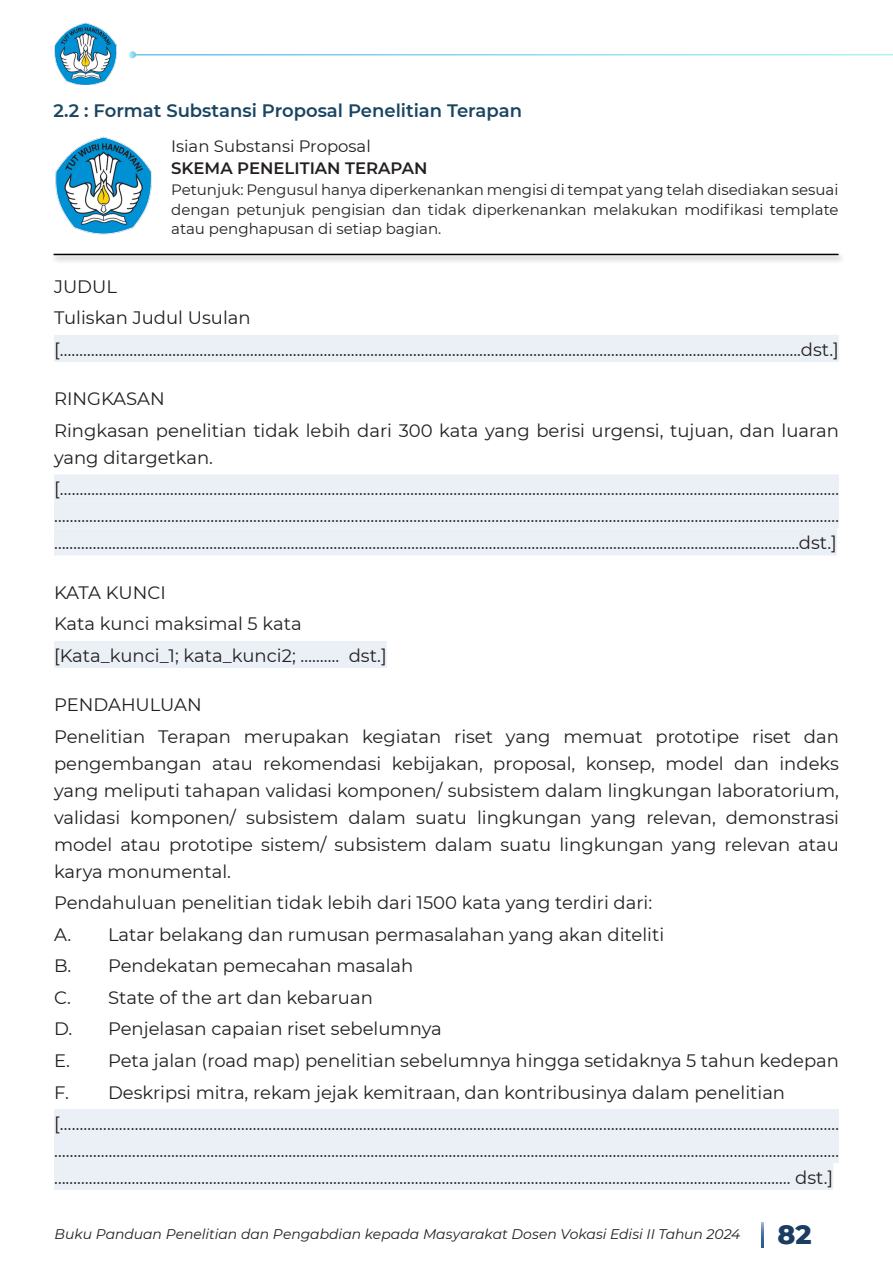
<style>
.page{position:relative;width:893px;height:1263px;background:#fff}
.page>*{position:absolute;margin:0;border:0;box-sizing:border-box;transform-origin:0 0}
.t1{font:800 27px "Montserrat";color:#1b3d62}
.Paragraph_Style{font:18px/27px "Montserrat";color:#231f20;text-align:justify}
.Poin_Lampiran{font:600 18px "Montserrat";color:#194562}
.Paragraph_Style-2{font:16.5px "Montserrat";color:#231f20}
.Paragraph_Style-3{font:600 16.5px "Montserrat";color:#231f20}
.Paragraph_Style-4{font:15px/19.5px "Montserrat";color:#231f20;text-align:justify}
.t2{font:italic 13.95px "Montserrat";color:#231f20}
</style>
<div class="page">
<img style="left:54px;top:22px;width:63px;height:63px">
<svg style="left:129px;top:51px;width:7px;height:7px"></svg>
<svg style="left:762px;top:1222px;width:2px;height:25px"></svg>
<img style="left:55px;top:136px;width:97px;height:99px">
<div style="left:52px;top:252px;width:794px;height:12px;background:#231f20;opacity:.5"></div>
<hr style="left:54px;top:254px;width:785px;height:1px;background:#040503">
<div style="left:54px;top:335px;width:785px;height:27px;background:#eaf0f5"></div>
<div style="left:54px;top:474px;width:785px;height:27px;background:#eaf0f5"></div>
<div style="left:54px;top:501px;width:785px;height:27px;background:#eaf0f5"></div>
<div style="left:54px;top:528px;width:783px;height:27px;background:#eaf0f5"></div>
<div style="left:54px;top:641px;width:333px;height:27px;background:#eaf0f5"></div>
<div style="left:54px;top:1109px;width:785px;height:27px;background:#eaf0f5"></div>
<div style="left:54px;top:1136px;width:785px;height:27px;background:#eaf0f5"></div>
<div style="left:54px;top:1163px;width:779px;height:27px;background:#eaf0f5"></div>
<p class="Poin_Lampiran" style="left:54px;top:98px;width:470px">2.2 : Format Substansi Proposal Penelitian Terapan</p>
<p class="Paragraph_Style-2" style="left:171px;top:135px;width:201px">Isian Substansi Proposal</p>
<p class="Paragraph_Style-3" style="left:171px;top:157px;width:258px">SKEMA PENELITIAN TERAPAN</p>
<p class="Paragraph_Style-4" style="left:171px;top:180px;width:669px">Petunjuk: Pengusul hanya diperkenankan mengisi di tempat yang telah disediakan sesuai dengan petunjuk pengisian dan tidak diperkenankan melakukan modifikasi template atau penghapusan di setiap bagian.</p>
<p class="Paragraph_Style" style="left:54px;top:272px;width:64px">JUDUL</p>
<p class="Paragraph_Style" style="left:54px;top:304px;width:198px">Tuliskan Judul Usulan</p>
<p class="Paragraph_Style" style="left:54px;top:335px;width:786px">[………………………………………………………………………………………………………………………………………………………………………..dst.]</p>
<p class="Paragraph_Style" style="left:54px;top:385px;width:112px">RINGKASAN</p>
<p class="Paragraph_Style" style="left:54px;top:416px;width:786px">Ringkasan penelitian tidak lebih dari 300 kata yang berisi urgensi, tujuan, dan luaran yang ditargetkan.</p>
<p class="Paragraph_Style" style="left:54px;top:475px;width:787px">[……………………………………………………………………………………………………………………………………………………………………………… ………………………………………………………………………………………………………………………………………………………………………………… ………………………………………………………………………………………………………………………………………………………………………...dst.]</p>
<p class="Paragraph_Style" style="left:54px;top:578px;width:113px">KATA KUNCI</p>
<p class="Paragraph_Style" style="left:54px;top:610px;width:249px">Kata kunci maksimal 5 kata</p>
<p class="Paragraph_Style" style="left:54px;top:641px;width:334px">[Kata_kunci_1; kata_kunci2; ………. dst.]</p>
<p class="Paragraph_Style" style="left:54px;top:691px;width:149px">PENDAHULUAN</p>
<p class="Paragraph_Style" style="left:54px;top:722px;width:786px">Penelitian Terapan merupakan kegiatan riset yang memuat prototipe riset dan pengembangan atau rekomendasi kebijakan, proposal, konsep, model dan indeks yang meliputi tahapan validasi komponen/ subsistem dalam lingkungan laboratorium, validasi komponen/ subsistem dalam suatu lingkungan yang relevan, demonstrasi model atau prototipe sistem/ subsistem dalam suatu lingkungan yang relevan atau karya monumental.</p>
<p class="Paragraph_Style" style="left:54px;top:889px;width:600px">Pendahuluan penelitian tidak lebih dari 1500 kata yang terdiri dari:</p>
<p class="Paragraph_Style" style="left:54px;top:920px;width:612px">A. Latar belakang dan rumusan permasalahan yang akan diteliti</p>
<p class="Paragraph_Style" style="left:54px;top:952px;width:361px">B. Pendekatan pemecahan masalah</p>
<p class="Paragraph_Style" style="left:54px;top:983px;width:320px">C. State of the art dan kebaruan</p>
<p class="Paragraph_Style" style="left:54px;top:1015px;width:389px">D. Penjelasan capaian riset sebelumnya</p>
<p class="Paragraph_Style" style="left:54px;top:1046px;width:786px">E. Peta jalan (road map) penelitian sebelumnya hingga setidaknya 5 tahun kedepan</p>
<p class="Paragraph_Style" style="left:54px;top:1078px;width:733px">F. Deskripsi mitra, rekam jejak kemitraan, dan kontribusinya dalam penelitian</p>
<p class="Paragraph_Style" style="left:54px;top:1109px;width:787px">[……………………………………………………………………………………………………………………………………………………………………………… ………………………………………………………………………………………………………………………………………………………………………………… …………………………...……………………………...……………………………...……………………………...……………………………...…………. dst.]</p>
<p class="t2" style="left:55px;top:1224px;width:687px">Buku Panduan Penelitian dan Pengabdian kepada Masyarakat Dosen Vokasi Edisi II Tahun 2024</p>
<h1 class="t1" style="left:777px;top:1215px;width:36px">82</h1>
</div>
